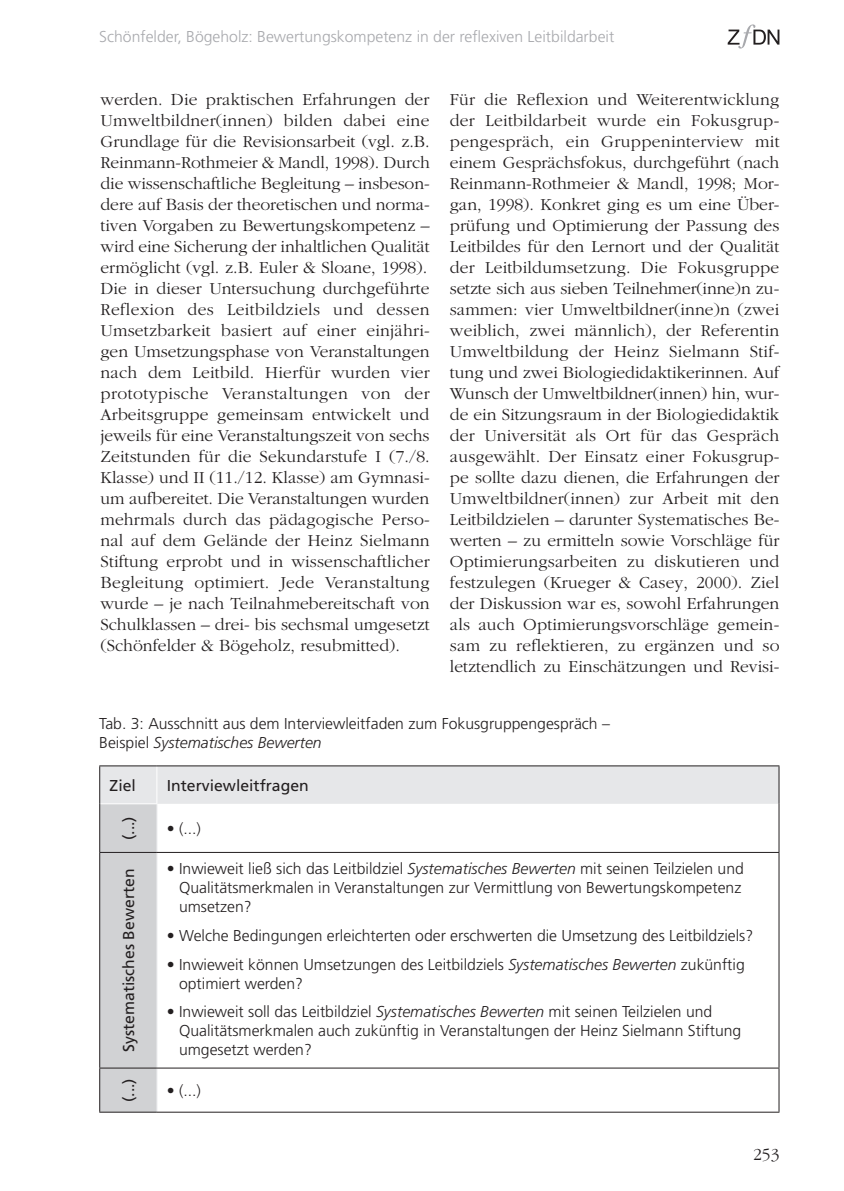
<style>
.page{position:relative;width:844px;height:1191px;background:#fff}
.page>*{position:absolute;margin:0;border:0;box-sizing:border-box;transform-origin:0 0}
.t1{font:300 17.5px/21px "Garamond";color:#231f20}
.t2{font:300 15.75px/18.9px "Frutiger LT";color:#231f20}
.t3{font:300 15.75px "Frutiger LT";color:#a8a9ad}
.t4{font:15.75px "Frutiger LT";color:#231f20}
.s1{font-style:italic}
</style>
<div class="page">
<svg style="left:727px;top:24px;width:52px;height:25px"></svg>
<svg style="left:100px;top:766px;width:678px;height:345px"></svg>
<hr style="left:778px;top:766px;width:1px;height:38px;background:#231f20">
<hr style="left:778px;top:804px;width:1px;height:48px;background:#231f20">
<hr style="left:778px;top:853px;width:1px;height:214px;background:#231f20">
<hr style="left:778px;top:1068px;width:1px;height:43px;background:#231f20">
<hr style="left:156px;top:804px;width:1px;height:48px;background:#e6e7e9">
<hr style="left:156px;top:853px;width:1px;height:214px;background:#e6e7e9">
<hr style="left:156px;top:1068px;width:1px;height:43px;background:#e6e7e9">
<hr style="left:156px;top:766px;width:1px;height:37px;background:#fff">
<hr style="left:100px;top:803px;width:57px;height:1px;background:#fff">
<hr style="left:99px;top:765px;width:58px;height:1px;background:#231f20">
<hr style="left:99px;top:766px;width:1px;height:38px;background:#231f20">
<hr style="left:157px;top:765px;width:622px;height:1px;background:#231f20">
<hr style="left:99px;top:804px;width:1px;height:48px;background:#231f20">
<hr style="left:99px;top:852px;width:58px;height:1px;background:#231f20">
<hr style="left:99px;top:853px;width:1px;height:214px;background:#231f20">
<hr style="left:99px;top:1067px;width:58px;height:1px;background:#231f20">
<hr style="left:99px;top:1068px;width:1px;height:43px;background:#231f20">
<hr style="left:99px;top:1111px;width:58px;height:1px;background:#231f20">
<hr style="left:157px;top:852px;width:622px;height:1px;background:#231f20">
<hr style="left:157px;top:1067px;width:622px;height:1px;background:#231f20">
<hr style="left:157px;top:1111px;width:622px;height:1px;background:#231f20">
<p class="t3" style="left:99px;top:27px;width:516px">Schönfelder, Bögeholz: Bewertungskompetenz in der reflexiven Leitbildarbeit</p>
<p class="t1" style="left:100px;top:89px;width:331px">werden. Die praktischen Erfahrungen der Umweltbildner(innen) bilden dabei eine Grundlage für die Revisionsarbeit (vgl. z.B.<br>Reinmann-Rothmeier &amp; Mandl, 1998). Durch die wissenschaftliche Begleitung – insbeson&shy;dere auf Basis der theoretischen und norma&shy;tiven Vorgaben zu Bewertungskompetenz – wird eine Sicherung der inhaltlichen Qualität ermöglicht (vgl. z.B. Euler &amp; Sloane, 1998).<br>Die in dieser Untersuchung durchgeführte Reflexion des Leitbildziels und dessen Umsetzbarkeit basiert auf einer einjähri&shy;gen Umsetzungsphase von Veranstaltungen nach dem Leitbild. Hierfür wurden vier prototypische Veranstaltungen von der Arbeitsgruppe gemeinsam entwickelt und jeweils für eine Veranstaltungszeit von sechs Zeitstunden für die Sekundarstufe I (7./8.<br>Klasse) und II (11./12. Klasse) am Gymnasi&shy;um aufbereitet. Die Veranstaltungen wurden mehrmals durch das pädagogische Perso&shy;nal auf dem Gelände der Heinz Sielmann Stiftung erprobt und in wissenschaftlicher Begleitung optimiert. Jede Veranstaltung wurde – je nach Teilnahmebereitschaft von Schulklassen – drei- bis sechsmal umgesetzt (Schönfelder &amp; Bögeholz, resubmitted).</p>
<p class="t1" style="left:450px;top:89px;width:331px;text-align:justify">Für die Reflexion und Weiterentwicklung der Leitbildarbeit wurde ein Fokusgrup&shy;pengespräch, ein Gruppeninterview mit einem Gesprächsfokus, durchgeführt (nach Reinmann-Rothmeier &amp; Mandl, 1998; Mor&shy;gan, 1998). Konkret ging es um eine Über&shy;prüfung und Optimierung der Passung des Leitbildes für den Lernort und der Qualität der Leitbildumsetzung. Die Fokusgruppe setzte sich aus sieben Teilnehmer(inne)n zu&shy;sammen: vier Umweltbildner(inne)n (zwei weiblich, zwei männlich), der Referentin Umweltbildung der Heinz Sielmann Stif&shy;tung und zwei Biologiedidaktikerinnen. Auf Wunsch der Umweltbildner(innen) hin, wur&shy;de ein Sitzungsraum in der Biologiedidaktik der Universität als Ort für das Gespräch ausgewählt. Der Einsatz einer Fokusgrup&shy;pe sollte dazu dienen, die Erfahrungen der Umweltbildner(innen) zur Arbeit mit den Leitbildzielen – darunter Systematisches Be&shy;werten – zu ermitteln sowie Vorschläge für Optimierungsarbeiten zu diskutieren und festzulegen (Krueger &amp; Casey, 2000). Ziel der Diskussion war es, sowohl Erfahrungen als auch Optimierungsvorschläge gemein&shy;sam zu reflektieren, zu ergänzen und so letztendlich zu Einschätzungen und Revisi-</p>
<p class="t2" style="left:99px;top:714px;width:512px">Tab. 3: Ausschnitt aus dem Interviewleitfaden zum Fokusgruppengespräch –<br>Beispiel <span class="s1">Systematisches Bewerten</span></p>
<p class="t4" style="left:110px;top:776px;width:28px">Ziel</p>
<p class="t4" style="left:167px;top:776px;width:143px">Interviewleitfragen</p>
<p class="t4" style="left:119px;top:840px;width:25px;rotate:-90deg">(...)</p>
<p class="t2" style="left:167px;top:819px;width:36px">• (...)</p>
<p class="t4" style="left:119px;top:1051px;width:184px;rotate:-90deg">Systematisches Bewerten</p>
<p class="t2" style="left:179px;top:859px;width:566px;text-indent:-12px">• Inwieweit ließ sich das Leitbildziel <span class="s1">Systematisches Bewerten</span> mit seinen Teilzielen und<br>Qualitätsmerkmalen in Veranstaltungen zur Vermittlung von Bewertungskompetenz umsetzen?</p>
<p class="t2" style="left:167px;top:926px;width:588px">• Welche Bedingungen erleichterten oder erschwerten die Umsetzung des Leitbildziels?</p>
<p class="t2" style="left:179px;top:955px;width:567px;text-indent:-12px">• Inwieweit können Umsetzungen des Leitbildziels <span class="s1">Systematisches Bewerten</span> zukünftig optimiert werden?</p>
<p class="t2" style="left:179px;top:1002px;width:563px;text-indent:-12px">• Inwieweit soll das Leitbildziel <span class="s1">Systematisches Bewerten</span> mit seinen Teilzielen und<br>Qualitätsmerkmalen auch zukünftig in Veranstaltungen der Heinz Sielmann Stiftung umgesetzt werden?</p>
<p class="t4" style="left:119px;top:1102px;width:25px;rotate:-90deg">(...)</p>
<p class="t2" style="left:167px;top:1081px;width:36px">• (...)</p>
<p class="t1" style="left:753px;top:1143px;width:28px">253</p>
</div>
